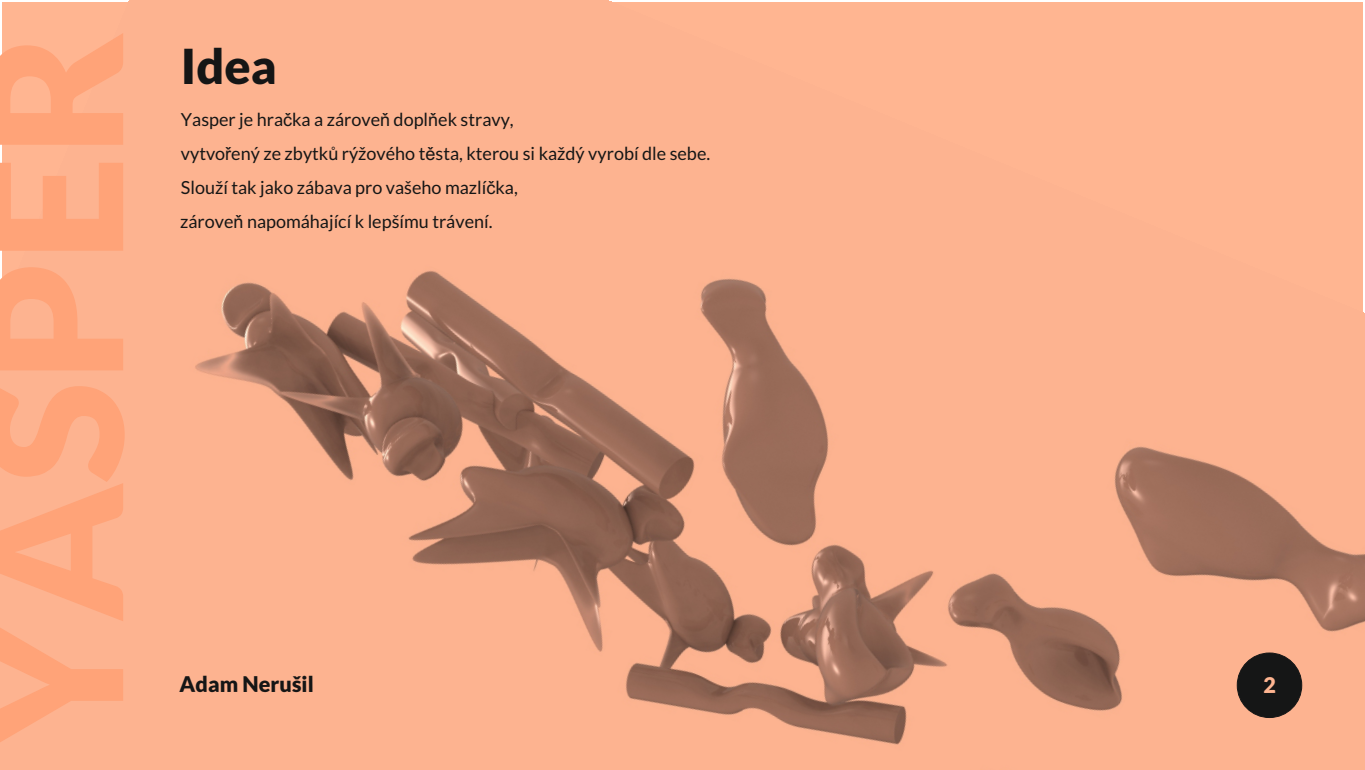
<style>
.page{position:relative;width:1365px;height:770px;background:#fff}
.page>*{position:absolute;margin:0;border:0;box-sizing:border-box;transform-origin:0 0}
.t1{font:900 187.45px "Lato";color:#ffa378}
.t2{font:900 48.33px "Lato";color:#151616}
.t3{font:900 21.6px "Lato";letter-spacing:-.005em;color:#151616}
.t4{font:900 21.6px "Lato";color:#ffb591}
.t5{font:18px/34px "Lato";color:#151616}
.s1{font-family:"Arial"}
</style>
<div class="page">
<img style="left:0;top:0;width:1365px;height:770px">
<div style="left:1237px;top:653px;width:65px;height:64px;background:#151616;border:1px solid #151616;border-radius:50%"></div>
<h1 class="t1" style="left:-28px;top:748px;width:718px;rotate:-90deg">YASPER</h1>
<h2 class="t2" style="left:181px;top:45px;width:97px">Idea</h2>
<p class="t5" style="left:181px;top:103px;width:334px">Yasper je hra<span class="s1">č</span>ka a zárove<span class="s1">ň</span> dopl<span class="s1">ň</span>ek stravy,</p>
<p class="t5" style="left:180px;top:137px;width:532px">vytvo<span class="s1">ř</span>ený ze zbytk<span class="s1">ů</span> rýžového t<span class="s1">ě</span>sta, kterou si každý vyrobí dle sebe.<br>Slouží tak jako zábava pro vašeho mazlí<span class="s1">č</span>ka,<br>zárove<span class="s1">ň</span> napomáhající k lepšímu trávení.</p>
<p class="t3" style="left:180px;top:674px;width:136px">Adam Nerušil</p>
<p class="t4" style="left:1264px;top:675px;width:14px">2</p>
</div>
